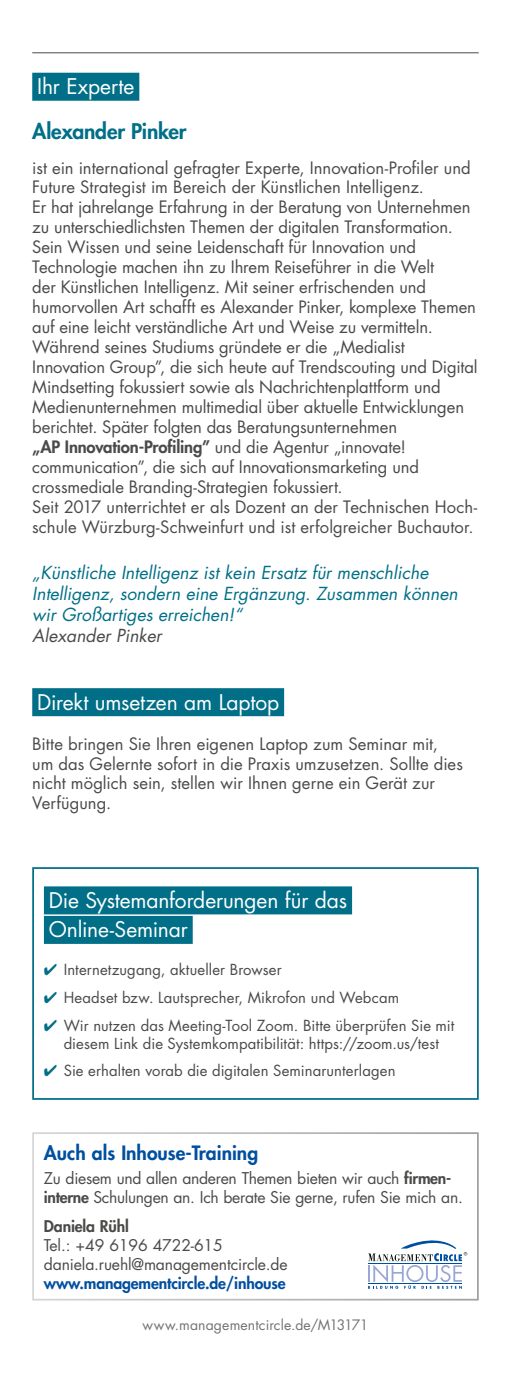
<style>
.page{position:relative;width:511px;height:1375px;background:#fff}
.page>*{position:absolute;margin:0;border:0;box-sizing:border-box;transform-origin:0 0}
.t1{font:21px/29.4px "Futura Std";letter-spacing:-.005em;color:#fff}
.t2{font:800 21px "Futura Std";letter-spacing:-.01em;color:#006f87}
.t3{font:800 19.25px "Futura Std";color:#004f9f}
.t4{font:italic 17.5px/21px "Futura Std";color:#006f87}
.t5{font:italic 17.5px "Futura Std";color:#4a4a49}
.t6{font:16.62px/19.9px "Futura Std";letter-spacing:-.005em;color:#4a4a49}
.t7{font:15.75px/18.9px "Futura Std";letter-spacing:-.02em;color:#4a4a49}
.t8{font:800 15.75px "Futura Std";letter-spacing:-.01em;color:#004f9f}
.t9{font:800 15.75px "Futura Std";letter-spacing:-.01em;color:#4a4a49}
.t10{font:14.88px/17.8px "Futura Std";letter-spacing:.01em;color:#4a4a49;text-align:center}
.t11{font:14px "Futura Std";letter-spacing:.01em;color:#757474}
.s1{font-weight:800}
.s2{color:#006f87}
</style>
<div class="page">
<div style="left:32px;top:73px;width:107px;height:28px;background:#006f87"></div>
<hr style="left:32px;top:52px;width:447px;height:1px;background:#4a4a49">
<div style="left:32px;top:1132px;width:447px;height:168px;border:2px solid #fff"></div>
<svg style="left:368px;top:1240px;width:99px;height:48px"></svg>
<div style="left:32px;top:688px;width:252px;height:28px;background:#006f87"></div>
<div style="left:44px;top:886px;width:308px;height:28px;background:#006f87"></div>
<div style="left:44px;top:915px;width:149px;height:28px;background:#006f87"></div>
<div style="left:32px;top:867px;width:447px;height:232px;border:2px solid #006f87"></div>
<p class="t1" style="left:37px;top:72px;width:99px">Ihr Experte</p>
<p class="t2" style="left:32px;top:118px;width:156px">Alexander Pinker</p>
<p class="t6" style="left:32px;top:157px;width:447px">ist ein international gefragter Experte, Innovation-Profiler und Future Strategist im Bereich der Künstlichen Intelligenz.<br>Er hat jahrelange Erfahrung in der Beratung von Unternehmen zu unterschiedlichsten Themen der digitalen Transformation.<br>Sein Wissen und seine Leidenschaft für Innovation und Technologie machen ihn zu Ihrem Reiseführer in die Welt<br>der Künstlichen Intelligenz. Mit seiner erfrischenden und humorvollen Art schafft es Alexander Pinker, komplexe Themen auf eine leicht verständliche Art und Weise zu vermitteln.<br>Während seines Studiums gründete er die „Medialist Innovation Group”, die sich heute auf Trendscouting und Digital Mindsetting fokussiert sowie als Nachrichtenplattform und Medienunternehmen multimedial über aktuelle Entwicklungen berichtet. Später folgten das Beratungsunternehmen<br><span class="s1">„AP Innovation-Profiling”</span> und die Agentur „innovate! communication”, die sich auf Innovationsmarketing und crossmediale Branding-Strategien fokussiert.<br>Seit 2017 unterrichtet er als Dozent an der Technischen Hoch&shy;schule Würzburg-Schweinfurt und ist erfolgreicher Buchautor.</p>
<p class="t4" style="left:32px;top:562px;width:427px">„Künstliche Intelligenz ist kein Ersatz für menschliche<br>Intelligenz, sondern eine Ergänzung. Zusammen können wir Großartiges erreichen!“</p>
<p class="t5" style="left:32px;top:624px;width:131px">Alexander Pinker</p>
<p class="t1" style="left:37px;top:687px;width:243px">Direkt umsetzen am Laptop</p>
<p class="t6" style="left:32px;top:733px;width:432px">Bitte bringen Sie Ihren eigenen Laptop zum Seminar mit, um das Gelernte sofort in die Praxis umzusetzen. Sollte dies nicht möglich sein, stellen wir Ihnen gerne ein Gerät zur Verfügung.</p>
<p class="t1" style="left:49px;top:885px;width:300px">Die Systemanforderungen für das<br>Online-Seminar</p>
<p class="t10" style="left:44px;top:960px;width:239px"><span class="s2">✔</span> Internetzugang, aktueller Browser</p>
<p class="t10" style="left:44px;top:988px;width:357px"><span class="s2">✔</span> Headset bzw. Lautsprecher, Mikrofon und Webcam</p>
<p class="t10" style="left:44px;top:1016px;width:412px"><span class="s2">✔</span> Wir nutzen das Meeting-Tool Zoom. Bitte überprüfen Sie mit diesem Link die Systemkompatibilität: https://zoom.us/test</p>
<p class="t10" style="left:44px;top:1061px;width:353px"><span class="s2">✔</span> Sie erhalten vorab die digitalen Seminarunterlagen</p>
<p class="t3" style="left:44px;top:1140px;width:216px">Auch als Inhouse-Training</p>
<p class="t7" style="left:44px;top:1168px;width:420px">Zu diesem und allen anderen Themen bieten wir auch <span class="s1">firmen&shy;interne</span> Schulungen an. Ich berate Sie gerne, rufen Sie mich an.</p>
<p class="t9" style="left:44px;top:1216px;width:86px">Daniela Rühl</p>
<p class="t7" style="left:44px;top:1235px;width:245px">Tel.: +49 6196 4722-615 daniela.ruehl@managementcircle.de</p>
<p class="t8" style="left:44px;top:1272px;width:243px">www.managementcircle.de/inhouse</p>
<p class="t11" style="left:143px;top:1315px;width:227px">www.managementcircle.de/M13171</p>
</div>
